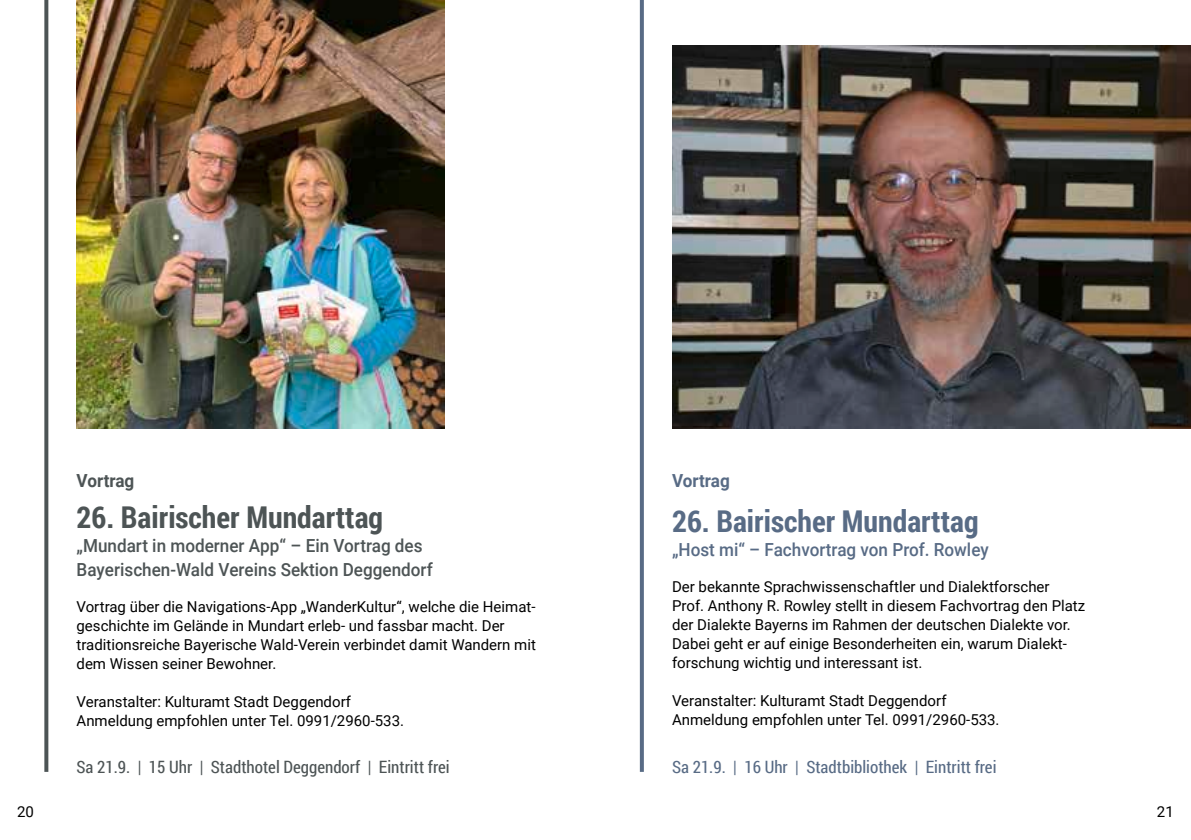
<style>
.page{position:relative;width:1191px;height:840px;background:#fff}
.page>*{position:absolute;margin:0;border:0;box-sizing:border-box;transform-origin:0 0}
.t1{font:700 30px "Roboto Condensed";color:#4d5455}
.t2{font:700 30px "Roboto Condensed";color:#586b85}
.t3{font:500 18px/24px "Roboto";color:#4d5455;scale:.95 1}
.t4{font:500 18px "Roboto";color:#586b85;scale:.95 1}
.t5{font:700 18px "Roboto";color:#4d5455;scale:.95 1}
.t6{font:700 18px "Roboto";color:#586b85;scale:.95 1}
.t7{font:17px "Roboto Condensed";color:#4d5455}
.t8{font:17px "Roboto Condensed";color:#586b85}
.t9{font:15px/19px "Roboto";color:#000}
</style>
<div class="page">
<svg style="left:44px;top:0;width:4px;height:771px;fill:#4d5455"></svg>
<img style="left:77px;top:0;width:367px;height:428px">
<img style="left:672px;top:45px;width:519px;height:383px">
<svg style="left:640px;top:0;width:4px;height:771px;fill:#586b85"></svg>
<p class="t9" style="left:17px;top:803px;width:18px">20</p>
<p class="t5" style="left:77px;top:473px;width:62px">Vortrag</p>
<h1 class="t1" style="left:77px;top:504px;width:308px">26. Bairischer Mundarttag</h1>
<p class="t3" style="left:77px;top:534px;width:376px">„Mundart in moderner App“ – Ein Vortrag des<br>Bayerischen-Wald Vereins Sektion Deggendorf</p>
<p class="t9" style="left:77px;top:598px;width:461px">Vortrag über die Navigations-App „WanderKultur“, welche die Heimat&shy;geschichte im Gelände in Mundart erleb- und fassbar macht. Der traditionsreiche Bayerische Wald-Verein verbindet damit Wandern mit dem Wissen seiner Bewohner.</p>
<p class="t9" style="left:77px;top:693px;width:329px">Veranstalter: Kulturamt Stadt Deggendorf<br>Anmeldung empfohlen unter Tel. 0991/2960-533.</p>
<p class="t6" style="left:672px;top:473px;width:62px">Vortrag</p>
<h1 class="t2" style="left:672px;top:509px;width:308px">26. Bairischer Mundarttag</h1>
<p class="t4" style="left:672px;top:542px;width:335px">„Host mi“ – Fachvortrag von Prof. Rowley</p>
<p class="t9" style="left:672px;top:578px;width:415px">Der bekannte Sprachwissenschaftler und Dialektforscher Prof. Anthony R. Rowley stellt in diesem Fachvortrag den Platz der Dialekte Bayerns im Rahmen der deutschen Dialekte vor.<br>Dabei geht er auf einige Besonderheiten ein, warum Dialekt&shy;forschung wichtig und interessant ist.</p>
<p class="t9" style="left:672px;top:692px;width:329px">Veranstalter: Kulturamt Stadt Deggendorf<br>Anmeldung empfohlen unter Tel. 0991/2960-533.</p>
<p class="t7" style="left:77px;top:759px;width:375px">Sa 21.9. | 15 Uhr | Stadthotel Deggendorf | Eintritt frei</p>
<p class="t8" style="left:672px;top:759px;width:326px">Sa 21.9. | 16 Uhr | Stadtbibliothek | Eintritt frei</p>
<p class="t9" style="left:1157px;top:803px;width:18px">21</p>
</div>
